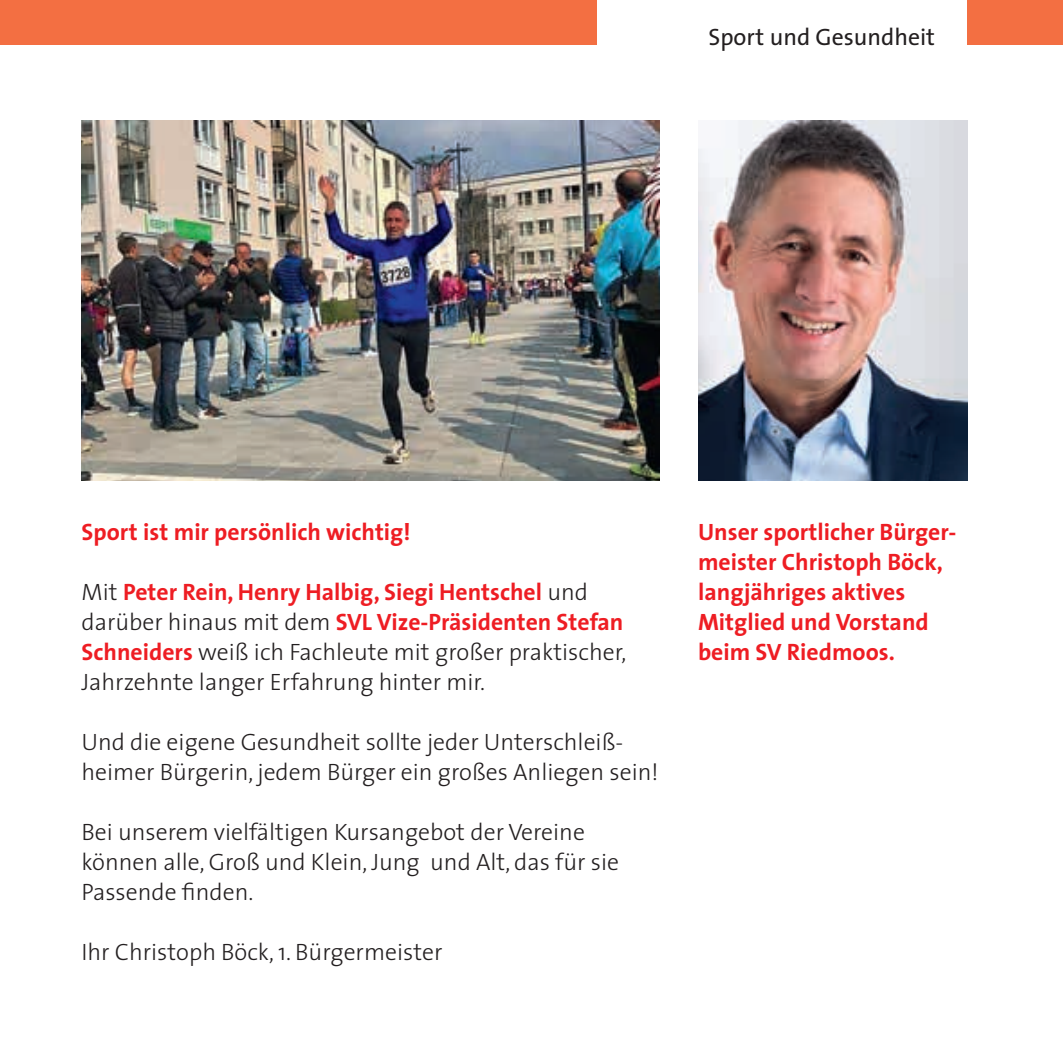
<style>
.page{position:relative;width:1063px;height:1063px;background:#fff}
.page>*{position:absolute;margin:0;border:0;box-sizing:border-box;transform-origin:0 0}
.t1{font:300 23.75px/30px "The Sans";color:#231f20}
.t2{font:700 23.75px/30px "The Sans";color:#ee1d23}
.t3{font:23.75px "The Sans";color:#231f20}
.s1{font-weight:700;color:#ee1d23}
</style>
<div class="page">
<div style="left:0;top:0;width:597px;height:44px;background:#f36f42"></div>
<div style="left:967px;top:0;width:96px;height:44px;background:#f36f42"></div>
<img style="left:81px;top:120px;width:578px;height:360px">
<img style="left:698px;top:120px;width:269px;height:360px">
<p class="t3" style="left:708px;top:17px;width:228px">Sport und Gesundheit</p>
<p class="t2" style="left:81px;top:516px;width:331px">Sport ist mir persönlich wichtig!</p>
<p class="t1" style="left:81px;top:576px;width:546px">Mit <span class="s1">Peter Rein, Henry Halbig, Siegi Hentschel</span> und darüber hinaus mit dem <span class="s1">SVL Vize-Präsidenten Stefan Schneiders</span> weiß ich Fachleute mit großer praktischer, Jahrzehnte langer Erfahrung hinter mir.</p>
<p class="t1" style="left:81px;top:726px;width:579px">Und die eigene Gesundheit sollte jeder Unterschleiß&shy;heimer Bürgerin, jedem Bürger ein großes Anliegen sein!</p>
<p class="t1" style="left:81px;top:816px;width:539px">Bei unserem vielfältigen Kursangebot der Vereine können alle, Groß und Klein, Jung und Alt, das für sie<br>Passende finden.</p>
<p class="t1" style="left:81px;top:936px;width:363px">Ihr Christoph Böck, 1. Bürgermeister</p>
<p class="t2" style="left:698px;top:516px;width:260px">Unser sportlicher Bürger&shy;meister Christoph Böck, langjähriges aktives<br>Mitglied und Vorstand beim SV Riedmoos.</p>
</div>
